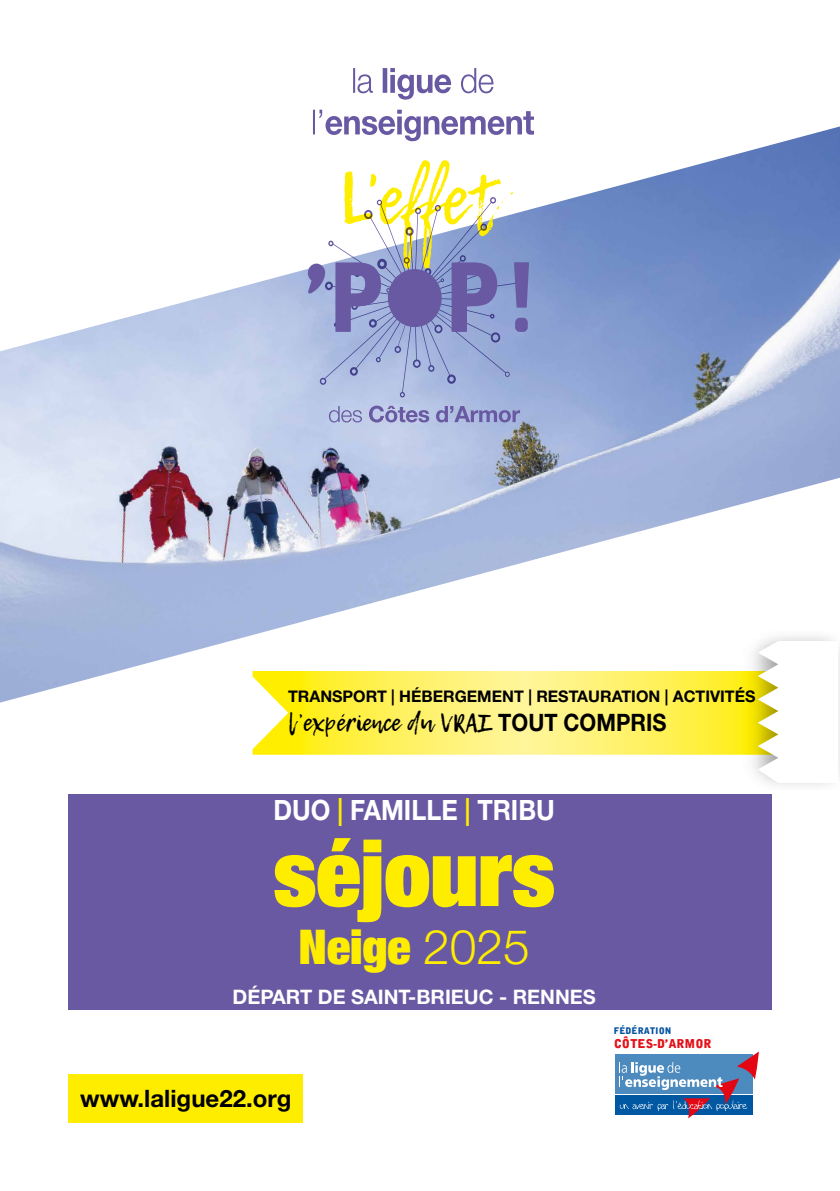
<style>
.page{position:relative;width:840px;height:1191px;background:#fff}
.page>*{position:absolute;margin:0;border:0;box-sizing:border-box;transform-origin:0 0}
.t1{font:900 condensed 92px "Helvetica Neue LT Std";color:#ffed00}
.t2{font:900 condensed 48px "Helvetica Neue LT Std";color:#ffed00}
.t3{font:700 28px "Helvetica Neue LT Std";color:#fff;scale:.9 1}
.t4{font:24px "Lemon Tuesday";color:#000}
.t5{font:700 24px "Helvetica Neue LT Std";color:#000}
.t6{font:700 20px "Helvetica Neue LT Std";color:#fff}
.t7{font:700 16px "Helvetica Neue LT Std";color:#000}
.t8{font:12.2px "Alpha Ligue";color:#e41018}
.t9{font:9.2px "Alpha Ligue";color:#0653a1}
.s1{font-family:"Helvetica Neue LT Std";font-weight:700}
.s2{color:#ffed00}
.s3{font-weight:300;font-stretch:normal}
</style>
<div class="page">
<img style="left:0;top:126px;width:839px;height:576px">
<div style="left:68px;top:1074px;width:234px;height:49px;background:#ffed00"></div>
<div style="left:68px;top:794px;width:703px;height:215px;background:#6859a2"></div>
<svg style="left:252px;top:671px;width:342px;height:83px;background:#fff267"></svg>
<img style="left:594px;top:631px;width:245px;height:155px">
<svg style="left:757px;top:641px;width:80px;height:142px"></svg>
<svg style="left:329px;top:405px;width:190px;height:17px;background:#9a9ecd"></svg>
<svg style="left:313px;top:110px;width:220px;height:31px"></svg>
<svg style="left:353px;top:68px;width:140px;height:32px"></svg>
<svg style="left:307px;top:160px;width:222px;height:237px"></svg>
<svg style="left:615px;top:1051px;width:144px;height:68px"></svg>
<p class="t7" style="left:288px;top:686px;width:468px">TRANSPORT | HÉBERGEMENT | RESTAURATION | ACTIVITÉS</p>
<h3 class="t4" style="left:288px;top:708px;width:380px">l’expérience du VRAI <span class="s1">TOUT COMPRIS</span></h3>
<h3 class="t3" style="left:273px;top:792px;width:314px">DUO <span class="s2">|</span> FAMILLE <span class="s2">|</span> TRIBU</h3>
<h1 class="t1" style="left:273px;top:814px;width:282px">séjours</h1>
<h2 class="t2" style="left:298px;top:915px;width:233px">Neige <span class="s3">2025</span></h2>
<p class="t6" style="left:232px;top:984px;width:364px">DÉPART DE SAINT-BRIEUC ‑ RENNES</p>
<h3 class="t5" style="left:80px;top:1083px;width:213px">www.laligue22.org</h3>
<p class="t9" style="left:613px;top:1024px;width:59px">FÉDÉRATION</p>
<p class="t8" style="left:613px;top:1036px;width:99px">CÔTES-D’ARMOR</p>
</div>
